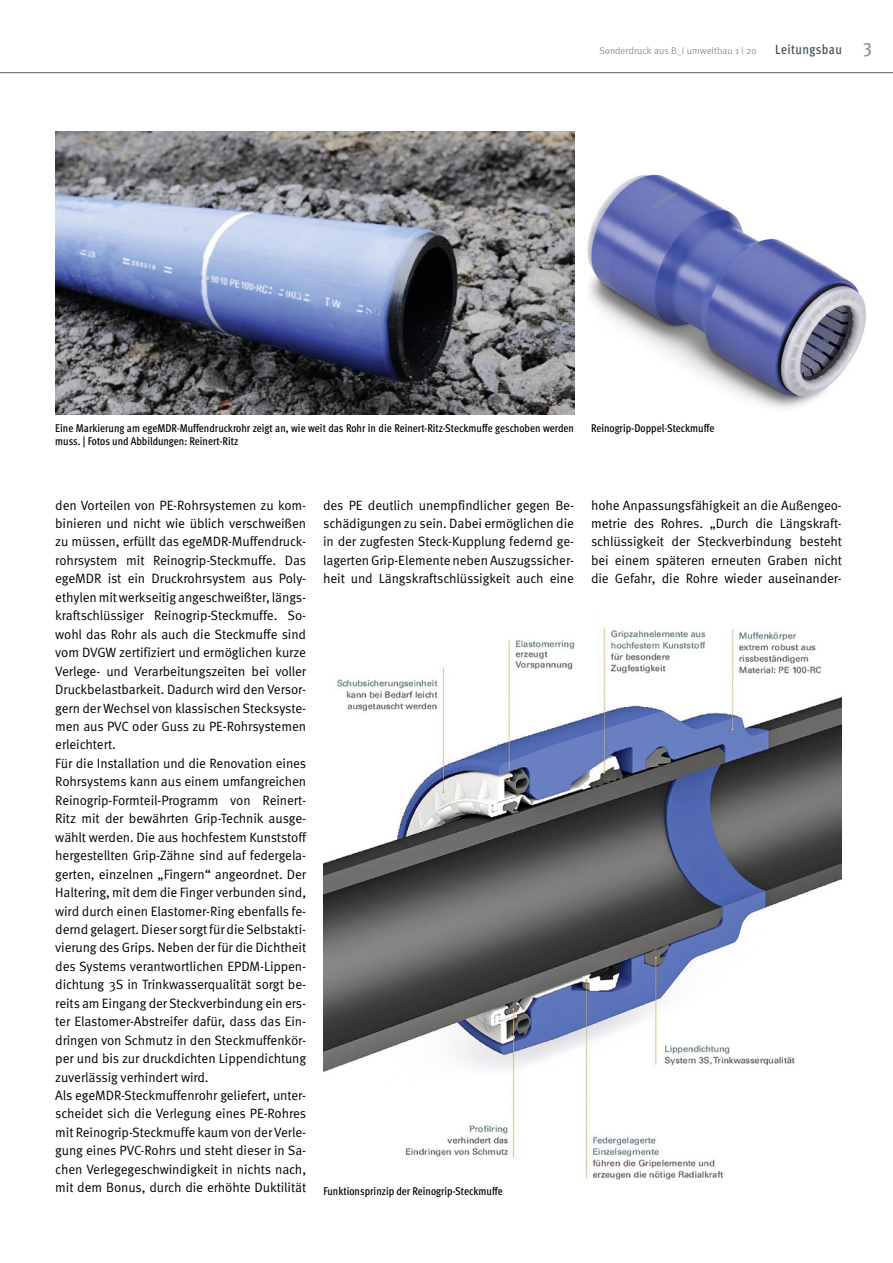
<style>
.page{position:relative;width:893px;height:1263px;background:#fff}
.page>*{position:absolute;margin:0;border:0;box-sizing:border-box;transform-origin:0 0}
.t1{font:13.5px/18.5px "Meta OT";letter-spacing:-.01em;color:#000;text-align:justify}
.t2{font:500 condensed 13.5px "Meta OT";letter-spacing:.03em;color:#46525b}
.t3{font:500 condensed 11.25px/13.8px "Meta OT";color:#000}
.t4{font:9.75px "Meta Plus Normal";color:#8f9499}
.s1{font-size:19.5px;color:#8f9499}
</style>
<div class="page">
<hr style="left:0;top:72px;width:893px;height:1px;background:#5e5e5d">
<img style="left:323px;top:627px;width:519px;height:553px">
<img style="left:574px;top:162px;width:292px;height:253px">
<img style="left:55px;top:132px;width:519px;height:283px">
<p class="t4" style="left:599px;top:46px;width:159px">Sonderdruck aus B_I umweltbau 1 | 20</p>
<p class="t2" style="left:775px;top:44px;width:98px">Leitungsbau <span class="s1">3</span></p>
<p class="t3" style="left:55px;top:422px;width:520px">Eine Markierung am egeMDR-Muffendruckrohr zeigt an, wie weit das Rohr in die Reinert-Ritz-Steckmuffe geschoben werden muss. | Fotos und Abbildungen: Reinert-Ritz</p>
<p class="t3" style="left:591px;top:422px;width:125px">Reinogrip-Doppel-Steckmuffe</p>
<p class="t1" style="left:55px;top:496px;width:253px;text-align:left">den Vorteilen von PE-Rohrsystemen zu kom&shy;binieren und nicht wie üblich verschweißen zu müssen, erfüllt das egeMDR-Muffendruck&shy;rohrsystem mit Reinogrip-Steckmuffe. Das egeMDR ist ein Druckrohrsystem aus Poly&shy;ethylen mit werkseitig angeschweißter, längs&shy;kraftschlüssiger Reinogrip-Steckmuffe. So&shy;wohl das Rohr als auch die Steckmuffe sind vom DVGW zertifiziert und ermöglichen kurze Verlege- und Verarbeitungszeiten bei voller Druckbelastbarkeit. Dadurch wird den Versor&shy;gern der Wechsel von klassischen Stecksyste&shy;men aus PVC oder Guss zu PE-Rohrsystemen erleichtert.<br>Für die Installation und die Renovation eines Rohrsystems kann aus einem umfangreichen Reinogrip-Formteil-Programm von Reinert-Ritz mit der bewährten Grip-Technik ausge&shy;wählt werden. Die aus hochfestem Kunststoff hergestellten Grip-Zähne sind auf federgela&shy;gerten, einzelnen „Fingern“ angeordnet. Der Haltering, mit dem die Finger verbunden sind, wird durch einen Elastomer-Ring ebenfalls fe&shy;dernd gelagert. Dieser sorgt für die Selbstakti&shy;vierung des Grips. Neben der für die Dichtheit des Systems verantwortlichen EPDM-Lippen&shy;dichtung 3S in Trinkwasserqualität sorgt be&shy;reits am Eingang der Steckverbindung ein ers&shy;ter Elastomer-Abstreifer dafür, dass das Ein&shy;dringen von Schmutz in den Steckmuffenkör&shy;per und bis zur druckdichten Lippendichtung zuverlässig verhindert wird.<br>Als egeMDR-Steckmuffenrohr geliefert, unter&shy;scheidet sich die Verlegung eines PE-Rohres mit Reinogrip-Steckmuffe kaum von der Verle&shy;gung eines PVC-Rohrs und steht dieser in Sa&shy;chen Verlegegeschwindigkeit in nichts nach, mit dem Bonus, durch die erhöhte Duktilität</p>
<p class="t1" style="left:323px;top:496px;width:252px">des PE deutlich unempfindlicher gegen Be&shy;schädigungen zu sein. Dabei ermöglichen die in der zugfesten Steck-Kupplung federnd ge&shy;lagerten Grip-Elemente neben Auszugssicher&shy;heit und Längskraftschlüssigkeit auch eine</p>
<p class="t1" style="left:591px;top:496px;width:253px">hohe Anpassungsfähigkeit an die Außengeo&shy;metrie des Rohres. „Durch die Längskraft&shy;schlüssigkeit der Steckverbindung besteht bei einem späteren erneuten Graben nicht die Gefahr, die Rohre wieder auseinander-</p>
<p class="t3" style="left:323px;top:1184px;width:181px">Funktionsprinzip der Reinogrip-Steckmuffe</p>
</div>
